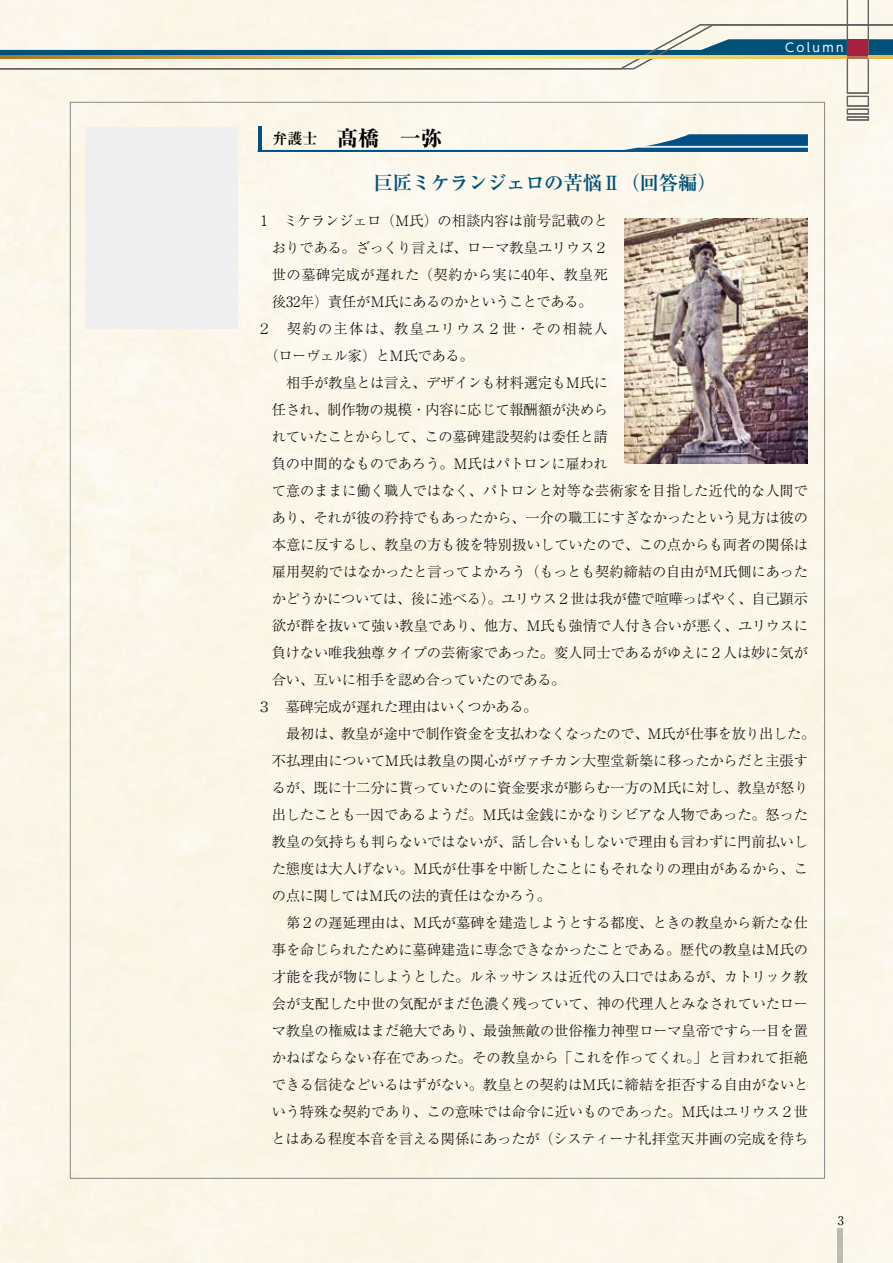
<style>
.page{position:relative;width:893px;height:1263px;background:#fff}
.page>*{position:absolute;margin:0;border:0;box-sizing:border-box;transform-origin:0 0}
.t1{font:800 21px "Ryumin Pro";color:#000}
.t2{font:700 19.5px "Ryumin Pro";letter-spacing:-.025em;color:#005178}
.t3{font:300 14.25px "Ryumin Pro";letter-spacing:-.01em;color:#000}
.t4{font:300 14.25px "Ryumin Pro";letter-spacing:.01em;color:#000}
.t5{font:300 14.25px "Ryumin Pro";letter-spacing:.035em;color:#000}
.t6{font:300 14.25px "Ryumin Pro";letter-spacing:.09em;color:#000}
.t7{font:12px "UD Shin Go NT Pro";letter-spacing:.2em;color:#fff}
.t8{font:12px "Ryumin Pro";color:#000}
.s1{font-weight:700;font-size:15px}
</style>
<div class="page">
<div style="left:0;top:120px;width:893px;height:1143px;background:#fbf6e9"></div>
<div style="left:838px;top:1228px;width:5px;height:35px;background:#bebcb2"></div>
<svg style="left:0;top:0;width:893px;height:120px;background:#e8e8de"></svg>
<svg style="left:0;top:56px;width:893px;height:3px;background:#debc64"></svg>
<div style="left:847px;top:39px;width:21px;height:17px;background:#a71e3f"></div>
<hr style="left:847px;top:56px;width:21px;height:3px;background:#af7659">
<svg style="left:261px;top:134px;width:547px;height:18px;background:#aac1cb"></svg>
<hr style="left:639px;top:146px;width:169px;height:1px;background:#fff">
<hr style="left:639px;top:147px;width:169px;height:1px;background:#fff">
<hr style="left:258px;top:126px;width:3px;height:26px;background:#005086">
<div style="left:85px;top:128px;width:152px;height:201px;background:#efefef"></div>
<img style="left:624px;top:219px;width:184px;height:245px">
<p class="t7" style="left:785px;top:38px;width:60px">Column</p>
<h1 class="t1" style="left:273px;top:122px;width:171px"><span class="s1">弁護士</span> 髙橋　一弥</h1>
<h2 class="t2" style="left:373px;top:167px;width:345px">巨匠ミケランジェロの苦悩Ⅱ（回答編）</h2>
<p class="t3" style="left:257px;top:209px;width:352px">１ ミケランジェロ（Ｍ氏）の相談内容は前号記載のと</p>
<p class="t3" style="left:272px;top:236px;width:338px">おりである。ざっくり言えば、ローマ教皇ユリウス２</p>
<p class="t5" style="left:272px;top:263px;width:338px">世の墓碑完成が遅れた（契約から実に40年、教皇死</p>
<p class="t3" style="left:272px;top:290px;width:322px">後32年）責任がＭ氏にあるのかということである。</p>
<p class="t6" style="left:257px;top:317px;width:352px">２　契約の主体は、教皇ユリウス２世・その相続人</p>
<p class="t3" style="left:264px;top:344px;width:211px">（ローヴェル家）とＭ氏である。</p>
<p class="t3" style="left:258px;top:371px;width:352px">　　相手が教皇とは言え、デザインも材料選定もＭ氏に</p>
<p class="t3" style="left:272px;top:398px;width:338px">任され、制作物の規模・内容に応じて報酬額が決めら</p>
<p class="t3" style="left:272px;top:425px;width:338px">れていたことからして、この墓碑建設契約は委任と請</p>
<p class="t3" style="left:272px;top:452px;width:337px">負の中間的なものであろう。Ｍ氏はパトロンに雇われ</p>
<p class="t3" style="left:272px;top:479px;width:538px">て意のままに働く職人ではなく、パトロンと対等な芸術家を目指した近代的な人間で</p>
<p class="t3" style="left:272px;top:506px;width:538px">あり、それが彼の矜持でもあったから、一介の職工にすぎなかったという見方は彼の</p>
<p class="t3" style="left:272px;top:533px;width:538px">本意に反するし、教皇の方も彼を特別扱いしていたので、この点からも両者の関係は</p>
<p class="t3" style="left:272px;top:560px;width:538px">雇用契約ではなかったと言ってよかろう（もっとも契約締結の自由がＭ氏側にあった</p>
<p class="t3" style="left:272px;top:587px;width:538px">かどうかについては、後に述べる）。ユリウス２世は我が儘で喧嘩っぱやく、自己顕示</p>
<p class="t3" style="left:272px;top:614px;width:538px">欲が群を抜いて強い教皇であり、他方、Ｍ氏も強情で人付き合いが悪く、ユリウスに</p>
<p class="t3" style="left:272px;top:641px;width:538px">負けない唯我独尊タイプの芸術家であった。変人同士であるがゆえに２人は妙に気が</p>
<p class="t3" style="left:272px;top:668px;width:295px">合い、互いに相手を認め合っていたのである。</p>
<p class="t3" style="left:257px;top:695px;width:282px">３　墓碑完成が遅れた理由はいくつかある。</p>
<p class="t3" style="left:258px;top:722px;width:559px">　　最初は、教皇が途中で制作資金を支払わなくなったので、Ｍ氏が仕事を放り出した。</p>
<p class="t3" style="left:272px;top:749px;width:538px">不払理由についてＭ氏は教皇の関心がヴァチカン大聖堂新築に移ったからだと主張す</p>
<p class="t3" style="left:272px;top:776px;width:538px">るが、既に十二分に貰っていたのに資金要求が膨らむ一方のＭ氏に対し、教皇が怒り</p>
<p class="t3" style="left:272px;top:803px;width:538px">出したことも一因であるようだ。Ｍ氏は金銭にかなりシビアな人物であった。怒った</p>
<p class="t3" style="left:272px;top:830px;width:538px">教皇の気持ちも判らないではないが、話し合いもしないで理由も言わずに門前払いし</p>
<p class="t3" style="left:272px;top:857px;width:538px">た態度は大人げない。Ｍ氏が仕事を中断したことにもそれなりの理由があるから、こ</p>
<p class="t3" style="left:272px;top:884px;width:281px">の点に関してはＭ氏の法的責任はなかろう。</p>
<p class="t3" style="left:258px;top:911px;width:552px">　　第２の遅延理由は、Ｍ氏が墓碑を建造しようとする都度、ときの教皇から新たな仕</p>
<p class="t3" style="left:272px;top:938px;width:538px">事を命じられたために墓碑建造に専念できなかったことである。歴代の教皇はＭ氏の</p>
<p class="t3" style="left:272px;top:965px;width:538px">才能を我が物にしようとした。ルネッサンスは近代の入口ではあるが、カトリック教</p>
<p class="t3" style="left:272px;top:992px;width:538px">会が支配した中世の気配がまだ色濃く残っていて、神の代理人とみなされていたロー</p>
<p class="t3" style="left:272px;top:1019px;width:538px">マ教皇の権威はまだ絶大であり、最強無敵の世俗権力神聖ローマ皇帝ですら一目を置</p>
<p class="t4" style="left:272px;top:1046px;width:538px">かねばならない存在であった。その教皇から「これを作ってくれ。」と言われて拒絶</p>
<p class="t3" style="left:272px;top:1073px;width:538px">できる信徒などいるはずがない。教皇との契約はＭ氏に締結を拒否する自由がないと</p>
<p class="t3" style="left:272px;top:1100px;width:538px">いう特殊な契約であり、この意味では命令に近いものであった。Ｍ氏はユリウス２世</p>
<p class="t3" style="left:272px;top:1127px;width:538px">とはある程度本音を言える関係にあったが（システィーナ礼拝堂天井画の完成を待ち</p>
<p class="t8" style="left:838px;top:1211px;width:7px">3</p>
</div>
